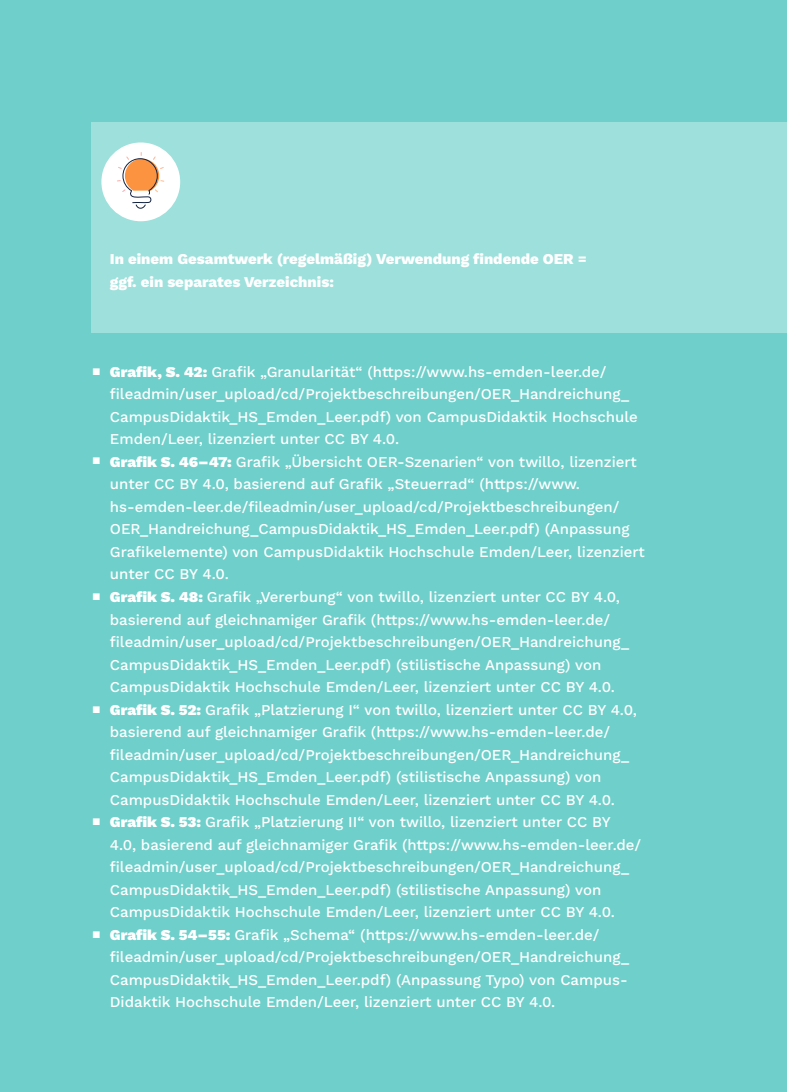
<style>
.page{position:relative;width:787px;height:1092px;background:#fff}
.page>*{position:absolute;margin:0;border:0;box-sizing:border-box;transform-origin:0 0}
.t1{font:500 15px/22.5px "Work Sans";color:#fff}
.t2{font:800 15px/22.5px "Work Sans";color:#fff}
.Absatzformat_2{font:10px "Work Sans";color:#fff}
.s1{font-weight:900}
</style>
<div class="page">
<div style="left:0;top:0;width:787px;height:1091px;background:#6fcfca"></div>
<div style="left:92px;top:122px;width:695px;height:210px;background:#9ee0dc"></div>
<div style="left:101px;top:142px;width:79px;height:79px;background:#fff;border-radius:50%"></div>
<svg style="left:117px;top:152px;width:48px;height:57px"></svg>
<p class="t2" style="left:110px;top:247px;width:478px">In einem Gesamtwerk (regelmäßig) Verwendung findende OER = ggf. ein separates Verzeichnis:</p>
<p class="Absatzformat_2" style="left:92px;top:364px;width:10px">■</p>
<p class="Absatzformat_2" style="left:92px;top:453px;width:10px">■</p>
<p class="Absatzformat_2" style="left:92px;top:589px;width:10px">■</p>
<p class="Absatzformat_2" style="left:92px;top:702px;width:10px">■</p>
<p class="Absatzformat_2" style="left:92px;top:814px;width:10px">■</p>
<p class="Absatzformat_2" style="left:92px;top:927px;width:10px">■</p>
<p class="t1" style="left:110px;top:360px;width:529px"><span class="s1">Grafik, S. 42:</span> Grafik „Granularität“ (https://www.hs-emden-leer.de/ fileadmin/user_upload/cd/Projektbeschreibungen/OER_Handreichung_ CampusDidaktik_HS_Emden_Leer.pdf) von CampusDidaktik Hochschule Emden/Leer, lizenziert unter CC BY 4.0.</p>
<p class="t1" style="left:110px;top:450px;width:536px"><span class="s1">Grafik S. 46–47:</span> Grafik „Übersicht OER-Szenarien“ von twillo, lizenziert unter CC BY 4.0, basierend auf Grafik „Steuerrad“ (https://www. hs-emden-leer.de/fileadmin/user_upload/cd/Projektbeschreibungen/ OER_Handreichung_CampusDidaktik_HS_Emden_Leer.pdf) (Anpassung Grafikelemente) von CampusDidaktik Hochschule Emden/Leer, lizenziert unter CC BY 4.0.</p>
<p class="t1" style="left:110px;top:585px;width:521px"><span class="s1">Grafik S. 48:</span> Grafik „Vererbung“ von twillo, lizenziert unter CC BY 4.0, basierend auf gleichnamiger Grafik (https://www.hs-emden-leer.de/ fileadmin/user_upload/cd/Projektbeschreibungen/OER_Handreichung_ CampusDidaktik_HS_Emden_Leer.pdf) (stilistische Anpassung) von CampusDidaktik Hochschule Emden/Leer, lizenziert unter CC BY 4.0.</p>
<p class="t1" style="left:110px;top:697px;width:528px"><span class="s1">Grafik S. 52:</span> Grafik „Platzierung I“ von twillo, lizenziert unter CC BY 4.0, basierend auf gleichnamiger Grafik (https://www.hs-emden-leer.de/ fileadmin/user_upload/cd/Projektbeschreibungen/OER_Handreichung_ CampusDidaktik_HS_Emden_Leer.pdf) (stilistische Anpassung) von CampusDidaktik Hochschule Emden/Leer, lizenziert unter CC BY 4.0.</p>
<p class="t1" style="left:110px;top:810px;width:533px"><span class="s1">Grafik S. 53:</span> Grafik „Platzierung II“ von twillo, lizenziert unter CC BY<br>4.0, basierend auf gleichnamiger Grafik (https://www.hs-emden-leer.de/ fileadmin/user_upload/cd/Projektbeschreibungen/OER_Handreichung_ CampusDidaktik_HS_Emden_Leer.pdf) (stilistische Anpassung) von CampusDidaktik Hochschule Emden/Leer, lizenziert unter CC BY 4.0.</p>
<p class="t1" style="left:110px;top:922px;width:521px"><span class="s1">Grafik S. 54–55:</span> Grafik „Schema“ (https://www.hs-emden-leer.de/ fileadmin/user_upload/cd/Projektbeschreibungen/OER_Handreichung_ CampusDidaktik_HS_Emden_Leer.pdf) (Anpassung Typo) von Campus-Didaktik Hochschule Emden/Leer, lizenziert unter CC BY 4.0.</p>
</div>
